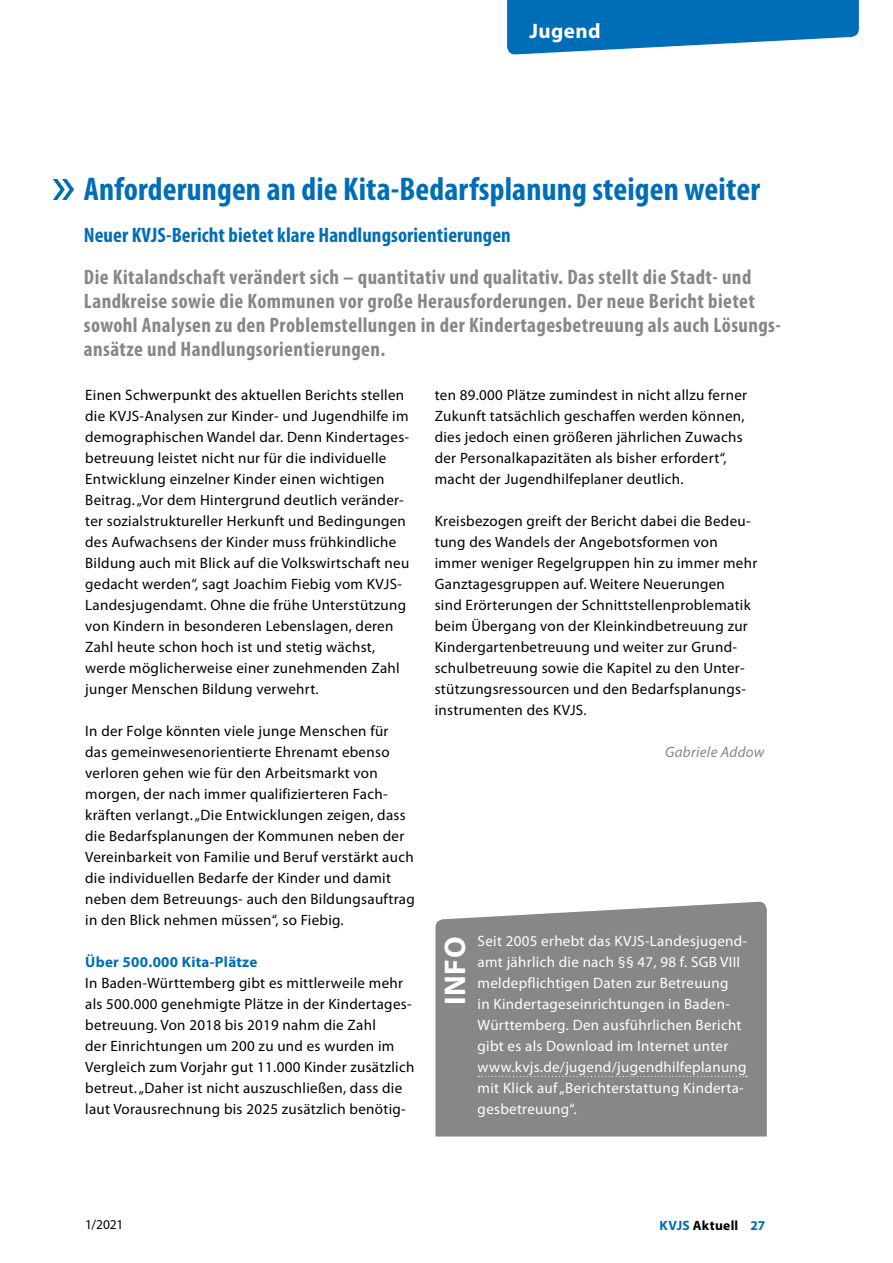
<style>
.page{position:relative;width:893px;height:1263px;background:#fff}
.page>*{position:absolute;margin:0;border:0;box-sizing:border-box;transform-origin:0 0}
.Inhalt_H3_Headline{font:700 condensed 33px "Myriad Pro";letter-spacing:.005em;color:#006db7}
.Inhalt_H5_INFO{font:700 30px "Myriad Pro";color:#fff}
.Inhalt_P_Teaser{font:700 condensed 21px/24px "Myriad Pro";letter-spacing:.02em;color:#868786}
.Inhalt_H4_Subhead{font:700 condensed 21px "Myriad Pro";letter-spacing:.005em;color:#006db7}
.t1{font:700 21px "Myriad Pro";letter-spacing:.02em;color:#fff}
.Inhalt_P_Copytext{font:15px/21px "Myriad Pro";letter-spacing:.02em;color:#000}
.Inhalt_P_Copytext-2{font:15px/21px "Myriad Pro";letter-spacing:.02em;color:#fff}
.Inhalt_H5_Überschrift_Blau{font:700 15px "Myriad Pro";letter-spacing:.02em;color:#006db7}
.Autor{font:italic 15px "Myriad Pro";letter-spacing:.02em;color:#868786}
.t2{font:700 13.5px "Myriad Pro";letter-spacing:.02em;color:#000}
.t3{font:13.5px "Myriad Pro";color:#000}
.s1{color:#006db7}
</style>
<div class="page">
<svg style="left:507px;top:0;width:352px;height:54px;background:#2783c2"></svg>
<svg style="left:53px;top:179px;width:21px;height:21px"></svg>
<div style="left:435px;top:902px;width:332px;height:234px;background:#868786"></div>
<svg style="left:478px;top:1076px;width:269px;height:1px"></svg>
<h3 class="t1" style="left:529px;top:17px;width:73px">Jugend</h3>
<h3 class="Inhalt_H3_Headline" style="left:84px;top:169px;width:678px">Anforderungen an die Kita-Bedarfsplanung steigen weiter</h3>
<h4 class="Inhalt_H4_Subhead" style="left:84px;top:222px;width:428px">Neuer KVJS-Bericht bietet klare Handlungsorientierungen</h4>
<p class="Inhalt_P_Teaser" style="left:84px;top:265px;width:698px">Die Kitalandschaft verändert sich – quantitativ und qualitativ. Das stellt die Stadt- und Landkreise sowie die Kommunen vor große Herausforderungen. Der neue Bericht bietet sowohl Analysen zu den Problemstellungen in der Kindertagesbetreuung als auch Lösungs&shy;ansätze und Handlungsorientierungen.</p>
<p class="Inhalt_P_Copytext" style="left:85px;top:384px;width:326px">Einen Schwerpunkt des aktuellen Berichts stellen die KVJS-Analysen zur Kinder- und Jugendhilfe im demographischen Wandel dar. Denn Kindertages&shy;betreuung leistet nicht nur für die individuelle Entwicklung einzelner Kinder einen wichtigen Beitrag. „Vor dem Hintergrund deutlich veränder&shy;ter sozialstruktureller Herkunft und Bedingungen des Aufwachsens der Kinder muss frühkindliche Bildung auch mit Blick auf die Volkswirtschaft neu gedacht werden“, sagt Joachim Fiebig vom KVJS-Landesjugendamt. Ohne die frühe Unterstützung von Kindern in besonderen Lebenslagen, deren Zahl heute schon hoch ist und stetig wächst, werde möglicherweise einer zunehmenden Zahl junger Menschen Bildung verwehrt.</p>
<p class="Inhalt_P_Copytext" style="left:85px;top:720px;width:331px">In der Folge könnten viele junge Menschen für<br>das gemeinwesenorientierte Ehrenamt ebenso verloren gehen wie für den Arbeitsmarkt von morgen, der nach immer qualifizierteren Fach&shy;kräften verlangt. „Die Entwicklungen zeigen, dass die Bedarfsplanungen der Kommunen neben der Vereinbarkeit von Familie und Beruf verstärkt auch die individuellen Bedarfe der Kinder und damit neben dem Betreuungs- auch den Bildungsauftrag in den Blick nehmen müssen“, so Fiebig.</p>
<h5 class="Inhalt_H5_Überschrift_Blau" style="left:85px;top:952px;width:174px">Über 500.000 Kita-Plätze</h5>
<p class="Inhalt_P_Copytext" style="left:85px;top:972px;width:331px">In Baden-Württemberg gibt es mittlerweile mehr als 500.000 genehmigte Plätze in der Kindertages&shy;betreuung. Von 2018 bis 2019 nahm die Zahl<br>der Einrichtungen um 200 zu und es wurden im Vergleich zum Vorjahr gut 11.000 Kinder zusätzlich betreut. „Daher ist nicht auszuschließen, dass die laut Vorausrechnung bis 2025 zusätzlich benötig-</p>
<p class="Inhalt_P_Copytext" style="left:435px;top:384px;width:314px">ten 89.000 Plätze zumindest in nicht allzu ferner Zukunft tatsächlich geschaffen werden können, dies jedoch einen größeren jährlichen Zuwachs der Personalkapazitäten als bisher erfordert“, macht der Jugendhilfeplaner deutlich.</p>
<p class="Inhalt_P_Copytext" style="left:435px;top:510px;width:324px">Kreisbezogen greift der Bericht dabei die Bedeu&shy;tung des Wandels der Angebotsformen von immer weniger Regelgruppen hin zu immer mehr Ganztagesgruppen auf. Weitere Neuerungen<br>sind Erörterungen der Schnittstellenproblematik beim Übergang von der Kleinkindbetreuung zur Kindergartenbetreuung und weiter zur Grund&shy;schulbetreuung sowie die Kapitel zu den Unter&shy;stützungsressourcen und den Bedarfsplanungs&shy;instrumenten des KVJS.</p>
<p class="Autor" style="left:665px;top:742px;width:101px">Gabriele Addow</p>
<h5 class="Inhalt_H5_INFO" style="left:435px;top:1005px;width:70px;rotate:-90deg">INFO</h5>
<p class="Inhalt_P_Copytext-2" style="left:478px;top:930px;width:271px">Seit 2005 erhebt das KVJS-Landesjugend&shy;amt jährlich die nach §§ 47, 98 f. SGB VIII meldepflichtigen Daten zur Betreuung<br>in Kindertageseinrichtungen in Baden-Württemberg. Den ausführlichen Bericht gibt es als Download im Internet unter www.kvjs.de/jugend/jugendhilfeplanung mit Klick auf „Berichterstattung Kinderta&shy;gesbetreuung“.</p>
<p class="t3" style="left:85px;top:1216px;width:40px">1/2021</p>
<p class="t2" style="left:660px;top:1216px;width:107px"><span class="s1">KVJS</span> Aktuell <span class="s1">27</span></p>
</div>
